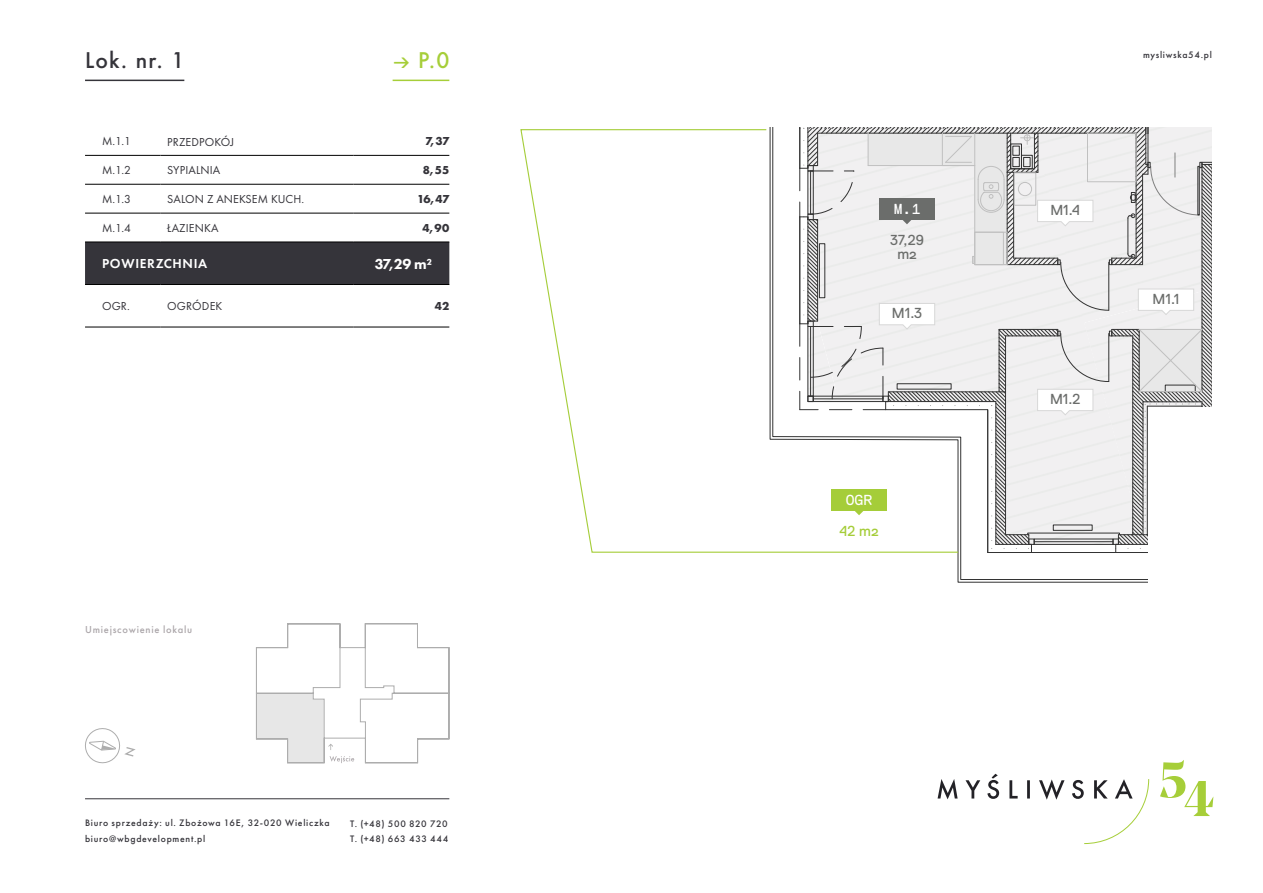
<style>
.page{position:relative;width:1263px;height:893px;background:#fff}
.page>*{position:absolute;margin:0;border:0;box-sizing:border-box;transform-origin:0 0}
.t1{font:500 21px "Futura";color:#35343a}
.t2{font:500 21px "Futura";color:#a6ce39}
.t3{font:800 15px "Futura PT";color:#fff}
.t4{font:14.55px/14.4px "Replica Pro";color:#6b6d6b;text-align:center}
.t5{font:14.55px "Replica Mono Pro";color:#fff}
.t6{font:14.55px "Replica Pro";color:#a5cd39}
.t7{font:600 13.5px "Futura PT";letter-spacing:.05em;color:#fff}
.t8{font:12px "Futura PT";letter-spacing:.01em;color:#35343a}
.t9{font:700 12px "Futura PT";letter-spacing:-.025em;color:#35343a}
.t10{font:500 10.5px "Futura PT";letter-spacing:.07em;color:#aca7aa}
.t11{font:500 9.75px/15.5px "Futura PT";letter-spacing:.075em;color:#35343a}
.s1{font-family:"Replica Pro";font-weight:400}
</style>
<div class="page">
<hr style="left:85px;top:80px;width:99px;height:1px;background:#35343a">
<div style="left:85px;top:243px;width:364px;height:41px;background:#35343a"></div>
<hr style="left:85px;top:327px;width:75px;height:1px;background:#000">
<hr style="left:160px;top:327px;width:193px;height:1px;background:#000">
<hr style="left:353px;top:327px;width:96px;height:1px;background:#000">
<hr style="left:85px;top:213px;width:75px;height:1px;background:#000">
<hr style="left:160px;top:213px;width:193px;height:1px;background:#000">
<hr style="left:353px;top:213px;width:96px;height:1px;background:#000">
<hr style="left:85px;top:155px;width:75px;height:1px;background:#000">
<hr style="left:160px;top:155px;width:193px;height:1px;background:#000">
<hr style="left:353px;top:155px;width:96px;height:1px;background:#000">
<hr style="left:85px;top:184px;width:75px;height:1px;background:#000">
<hr style="left:160px;top:184px;width:193px;height:1px;background:#000">
<hr style="left:353px;top:184px;width:96px;height:1px;background:#000">
<hr style="left:85px;top:242px;width:75px;height:1px;background:#000">
<hr style="left:160px;top:242px;width:193px;height:1px;background:#000">
<hr style="left:353px;top:242px;width:96px;height:1px;background:#000">
<hr style="left:85px;top:284px;width:75px;height:1px;background:#000">
<hr style="left:160px;top:284px;width:193px;height:1px;background:#000">
<hr style="left:353px;top:284px;width:96px;height:1px;background:#000">
<hr style="left:85px;top:798px;width:364px;height:1px;background:#35343a">
<hr style="left:393px;top:80px;width:56px;height:1px;background:#a6ce39">
<svg style="left:256px;top:623px;width:194px;height:140px"></svg>
<svg style="left:957px;top:553px;width:191px;height:30px"></svg>
<svg style="left:799px;top:127px;width:413px;height:426px"></svg>
<div style="left:1148px;top:407px;width:68px;height:186px;background:#fff"></div>
<svg style="left:937px;top:774px;width:212px;height:70px"></svg>
<svg style="left:1160px;top:760px;width:53px;height:56px"></svg>
<svg style="left:520px;top:129px;width:439px;height:424px"></svg>
<svg style="left:85px;top:728px;width:51px;height:36px"></svg>
<h1 class="t1" style="left:85px;top:46px;width:101px">Lok. nr. 1</h1>
<h1 class="t2" style="left:393px;top:46px;width:58px"><span class="s1">→</span> P.0</h1>
<p class="t8" style="left:102px;top:134px;width:30px">M.1.1</p>
<p class="t8" style="left:167px;top:134px;width:68px">PRZEDPOKÓJ</p>
<p class="t9" style="left:425px;top:134px;width:26px">7,37</p>
<p class="t8" style="left:102px;top:163px;width:30px">M.1.2</p>
<p class="t8" style="left:167px;top:163px;width:54px">SYPIALNIA</p>
<p class="t9" style="left:423px;top:163px;width:28px">8,55</p>
<p class="t8" style="left:102px;top:192px;width:30px">M.1.3</p>
<p class="t8" style="left:167px;top:192px;width:138px">SALON Z ANEKSEM KUCH.</p>
<p class="t9" style="left:417px;top:191px;width:34px">16,47</p>
<p class="t8" style="left:102px;top:221px;width:30px">M.1.4</p>
<p class="t8" style="left:167px;top:221px;width:53px">ŁAZIENKA</p>
<p class="t9" style="left:422px;top:220px;width:28px">4,90</p>
<h3 class="t7" style="left:102px;top:255px;width:107px">POWIERZCHNIA</h3>
<h2 class="t3" style="left:375px;top:255px;width:59px">37,29 m²</h2>
<p class="t8" style="left:102px;top:299px;width:29px">OGR.</p>
<p class="t8" style="left:167px;top:299px;width:57px">OGRÓDEK</p>
<p class="t9" style="left:435px;top:299px;width:16px">42</p>
<p class="t10" style="left:85px;top:623px;width:109px">Umiejscowienie lokalu</p>
<p class="t11" style="left:85px;top:815px;width:246px">Biuro sprzedaży: ul. Zbożowa 16E, 32-020 Wieliczka biuro@wbgdevelopment.pl</p>
<p class="t11" style="left:350px;top:816px;width:100px">T. (+48) 500 820 720<br>T. (+48) 663 433 444</p>
<h3 class="t5" style="left:894px;top:201px;width:28px">M.1</h3>
<h3 class="t4" style="left:890px;top:233px;width:35px">37,29 m2</h3>
<h3 class="t4" style="left:892px;top:306px;width:32px">M1.3</h3>
<h3 class="t5" style="left:846px;top:492px;width:28px">OGR</h3>
<h3 class="t6" style="left:839px;top:523px;width:40px">42 m2</h3>
<h3 class="t4" style="left:1050px;top:203px;width:31px">M1.4</h3>
<h3 class="t4" style="left:1050px;top:392px;width:32px">M1.2</h3>
<p class="t11" style="left:1143px;top:47px;width:70px">mysliwska54.pl</p>
<h3 class="t4" style="left:1152px;top:292px;width:28px">M1.1</h3>
</div>
